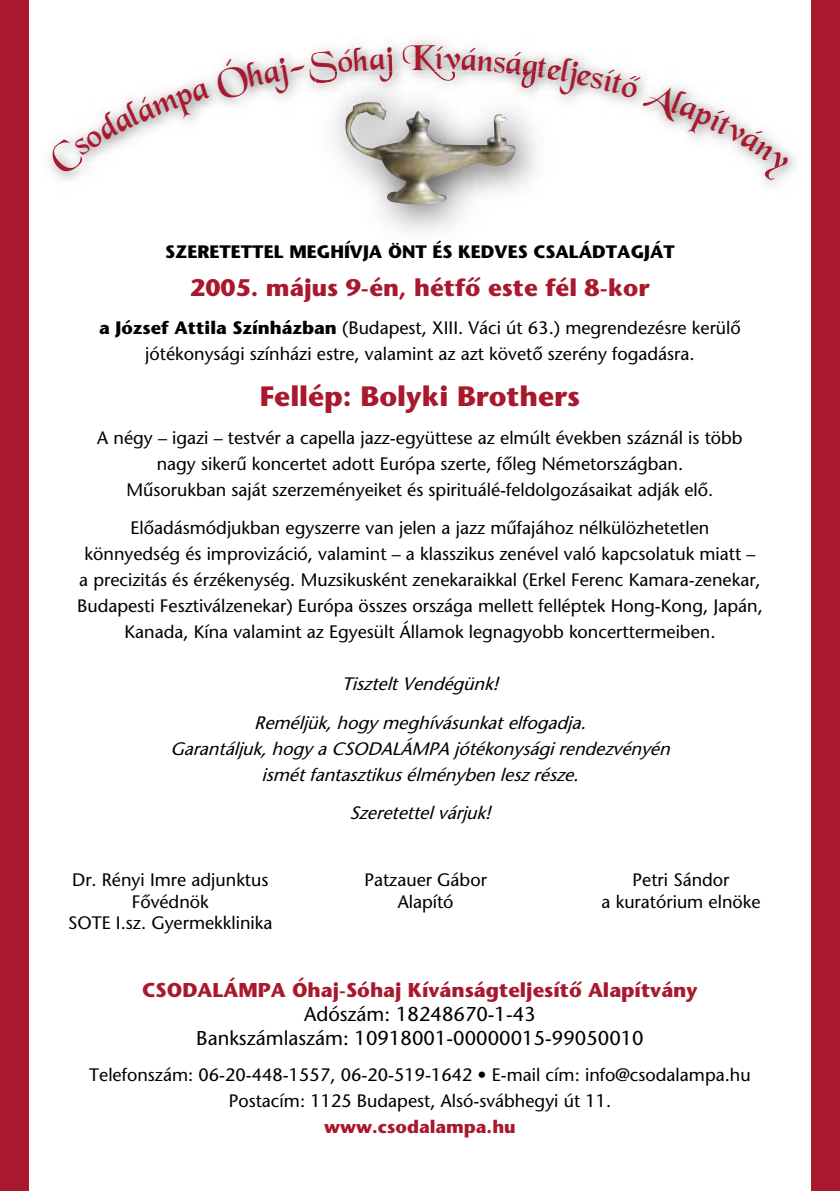
<style>
.page{position:relative;width:840px;height:1191px;background:#fff}
.page>*{position:absolute;margin:0;border:0;box-sizing:border-box;transform-origin:0 0}
.t1{font:36px "H Black Chancery";color:#a9192d}
.t2{font:28px "H Stone Sans Bol";color:#a9192d}
.t3{font:24px "H Stone Sans Bol";color:#a9192d}
.t4{font:20px/24px "H Stone Sans";color:#000;text-align:center}
.t5{font:20px "H Stone Sans Bol";color:#a9192d}
.t6{font:18px/26px "H Stone Sans";color:#000;text-align:center}
.t7{font:18px/38px "H Stone Sans Ita";color:#000;text-align:center}
.t8{font:18px "H Stone Sans Bol";color:#000}
.t9{font:18px "H Stone Sans Bol";color:#a9192d}
.s1{font-family:"H Stone Sans Bol"}
</style>
<div class="page">
<img style="left:347px;top:71px;width:187px;height:171px">
<img style="left:402px;top:71px;width:32px;height:10px">
<img style="left:346px;top:102px;width:170px;height:103px">
<div style="left:0;top:0;width:28px;height:1191px;background:#a9192d"></div>
<div style="left:811px;top:0;width:28px;height:1191px;background:#a9192d"></div>
<svg style="left:46px;top:46px;width:347px;height:130px"></svg>
<svg style="left:434px;top:46px;width:355px;height:136px"></svg>
<h1 class="t1" style="left:402px;top:37px;width:54px">K</h1>
<p class="t8" style="left:165px;top:240px;width:511px">SZERETETTEL MEGHÍVJA ÖNT ÉS KEDVES CSALÁDTAGJÁT</p>
<h3 class="t3" style="left:190px;top:273px;width:460px">2005. május 9-én, hétfô este fél 8-kor</h3>
<p class="t6" style="left:99px;top:315px;width:643px"><span class="s1">a József Attila Színházban</span> (Budapest, XIII. Váci út 63.) megrendezésre kerülô jótékonysági színházi estre, valamint az azt követô szerény fogadásra.</p>
<h2 class="t2" style="left:259px;top:379px;width:322px">Fellép: Bolyki Brothers</h2>
<p class="t6" style="left:97px;top:425px;width:646px">A négy – igazi – testvér a capella jazz-együttese az elmúlt években száznál is több nagy sikerû koncertet adott Európa szerte, fôleg Németországban.<br>Mûsorukban saját szerzeményeiket és spirituálé-feldolgozásaikat adják elô.</p>
<p class="t6" style="left:77px;top:515px;width:687px">Elôadásmódjukban egyszerre van jelen a jazz mûfajához nélkülözhetetlen<br>könnyedség és improvizáció, valamint – a klasszikus zenével való kapcsolatuk miatt –<br>a precizitás és érzékenység. Muzsikusként zenekaraikkal (Erkel Ferenc Kamara-zenekar, Budapesti Fesztiválzenekar) Európa összes országa mellett felléptek Hong-Kong, Japán, Kanada, Kína valamint az Egyesült Államok legnagyobb koncerttermeiben.</p>
<p class="t7" style="left:254px;top:665px;width:333px">Tisztelt Vendégünk!<br>Reméljük, hogy meghívásunkat elfogadja.</p>
<p class="t7" style="left:170px;top:735px;width:500px;line-height:26px">Garantáljuk, hogy a CSODALÁMPA jótékonysági rendezvényén ismét fantasztikus élményben lesz része.</p>
<p class="t7" style="left:349px;top:793px;width:142px">Szeretettel várjuk!</p>
<p class="t6" style="left:72px;top:866px;width:198px">Dr. Rényi Imre adjunktus</p>
<p class="t6" style="left:364px;top:866px;width:124px">Patzauer Gábor</p>
<p class="t6" style="left:632px;top:866px;width:98px">Petri Sándor</p>
<p class="t6" style="left:132px;top:888px;width:79px">Fôvédnök</p>
<p class="t6" style="left:397px;top:888px;width:57px">Alapító</p>
<p class="t6" style="left:601px;top:888px;width:160px">a kuratórium elnöke</p>
<p class="t6" style="left:68px;top:910px;width:206px">SOTE I.sz. Gyermekklinika</p>
<p class="t5" style="left:142px;top:977px;width:556px">CSODALÁMPA Óhaj-Sóhaj Kívánságteljesítô Alapítvány</p>
<p class="t4" style="left:196px;top:1002px;width:449px">Adószám: 18248670-1-43<br>Bankszámlaszám: 10918001-00000015-99050010</p>
<p class="t6" style="left:89px;top:1062px;width:662px">Telefonszám: 06-20-448-1557, 06-20-519-1642 • E-mail cím: info@csodalampa.hu<br>Postacím: 1125 Budapest, Alsó-svábhegyi út 11.</p>
<p class="t9" style="left:324px;top:1115px;width:193px">www.csodalampa.hu</p>
</div>
